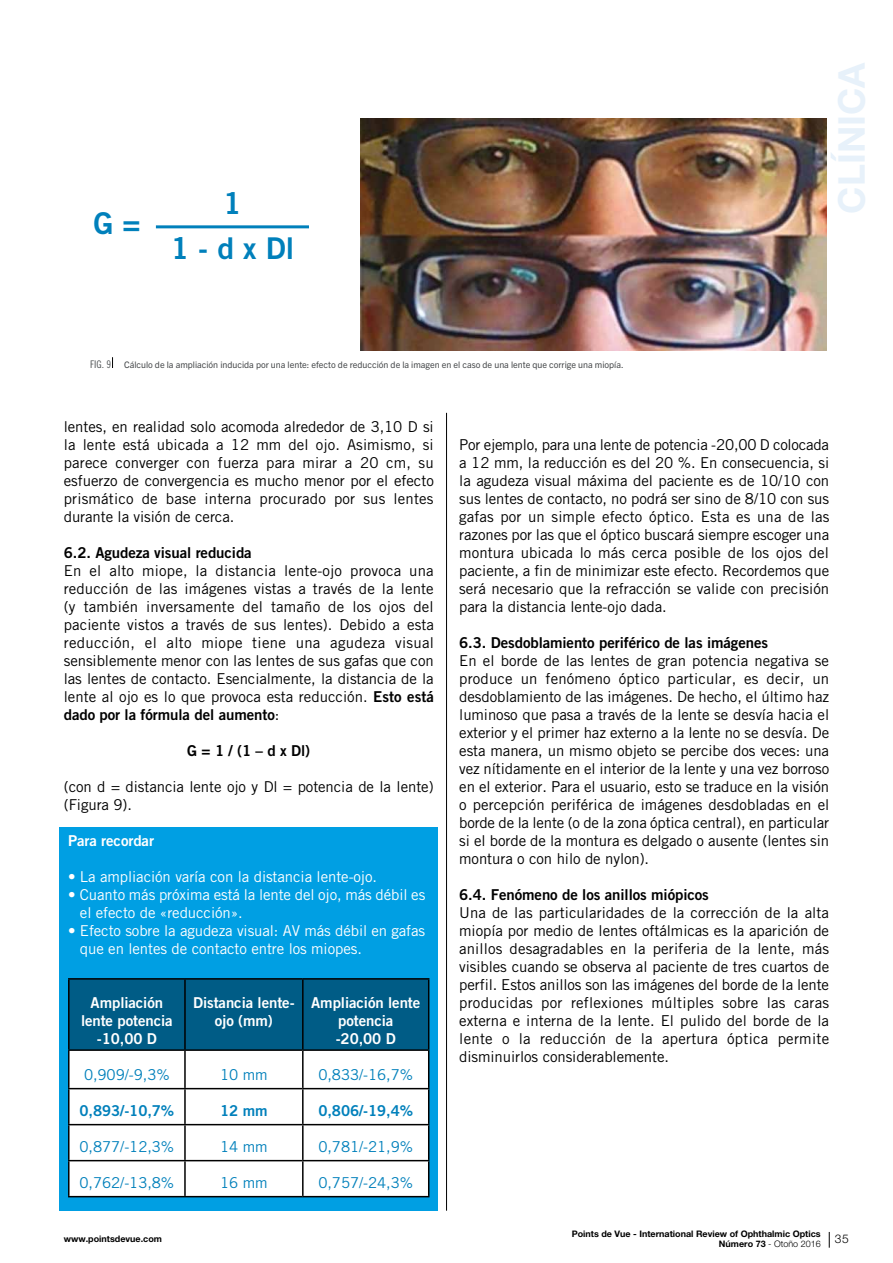
<style>
.page{position:relative;width:893px;height:1263px;background:#fff}
.page>*{position:absolute;margin:0;border:0;box-sizing:border-box;transform-origin:0 0}
.t1{font:700 36.9px "Helvetica Neue LT Std";color:#e7f1fa}
.t2{font:30px/45px "Trade Gothic LT Std Bd 2";color:#0080bb;text-align:center}
.t3{font:15px/18px "Trade Gothic LT Std";letter-spacing:-.005em;color:#000;text-align:justify}
.t4{font:15px/18px "Trade Gothic LT Std";letter-spacing:-.005em;color:#fff}
.t5{font:15px "Trade Gothic LT Std Bd 2";letter-spacing:-.005em;color:#000}
.t6{font:15px/18px "Trade Gothic LT Std Bd 2";letter-spacing:-.005em;color:#fff;text-align:center}
.t7{font:15px "Trade Gothic LT Std";letter-spacing:-.005em;color:#0080bb}
.t8{font:15px "Trade Gothic LT Std Bd 2";letter-spacing:-.005em;color:#0080bb}
.t9{font:300 12px "Helvetica Neue LT Std";color:#000}
.t10{font:9px "Trade Gothic Next LT Pro";color:#444749}
.t11{font:700 9px/10.8px "Helvetica Neue LT Std";color:#000;text-align:right}
.s1{font-family:"Trade Gothic LT Std Cn 18";font-size:10.5px;color:#505456}
.s2{font-family:"Trade Gothic LT Std Bd 2"}
.s3{font-family:"Trade Gothic LT Std"}
.s4{font-weight:300}
</style>
<div class="page">
<svg style="left:829px;top:1232px;width:1px;height:16px"></svg>
<hr style="left:446px;top:413px;width:1px;height:798px;background:#000">
<img style="left:360px;top:118px;width:467px;height:232px">
<hr style="left:156px;top:225px;width:153px;height:3px;background:#0080bb">
<div style="left:60px;top:827px;width:378px;height:384px;background:#009fe3"></div>
<div style="left:70px;top:980px;width:358px;height:69px;background:#005c86"></div>
<div style="left:70px;top:1051px;width:358px;height:145px;background:#fff"></div>
<hr style="left:68px;top:978px;width:117px;height:2px;background:#000">
<hr style="left:68px;top:980px;width:2px;height:69px;background:#000">
<hr style="left:185px;top:978px;width:118px;height:2px;background:#000">
<hr style="left:184px;top:980px;width:2px;height:69px;background:#000">
<hr style="left:303px;top:978px;width:126px;height:2px;background:#000">
<hr style="left:302px;top:980px;width:2px;height:69px;background:#000">
<hr style="left:428px;top:980px;width:1px;height:69px;background:#000">
<hr style="left:68px;top:1049px;width:117px;height:2px;background:#000">
<hr style="left:68px;top:1051px;width:2px;height:37px;background:#000">
<hr style="left:185px;top:1049px;width:118px;height:2px;background:#000">
<hr style="left:184px;top:1051px;width:2px;height:37px;background:#000">
<hr style="left:303px;top:1049px;width:126px;height:2px;background:#000">
<hr style="left:302px;top:1051px;width:2px;height:37px;background:#000">
<hr style="left:428px;top:1051px;width:1px;height:37px;background:#000">
<hr style="left:68px;top:1088px;width:117px;height:1px;background:#000">
<hr style="left:68px;top:1089px;width:2px;height:35px;background:#000">
<hr style="left:185px;top:1088px;width:118px;height:1px;background:#000">
<hr style="left:184px;top:1089px;width:2px;height:35px;background:#000">
<hr style="left:303px;top:1088px;width:126px;height:1px;background:#000">
<hr style="left:302px;top:1089px;width:2px;height:35px;background:#000">
<hr style="left:428px;top:1089px;width:1px;height:35px;background:#000">
<hr style="left:68px;top:1124px;width:117px;height:1px;background:#000">
<hr style="left:68px;top:1125px;width:2px;height:35px;background:#000">
<hr style="left:185px;top:1124px;width:118px;height:1px;background:#000">
<hr style="left:184px;top:1125px;width:2px;height:35px;background:#000">
<hr style="left:303px;top:1124px;width:126px;height:1px;background:#000">
<hr style="left:302px;top:1125px;width:2px;height:35px;background:#000">
<hr style="left:428px;top:1125px;width:1px;height:35px;background:#000">
<hr style="left:68px;top:1160px;width:117px;height:1px;background:#000">
<hr style="left:68px;top:1161px;width:2px;height:35px;background:#000">
<hr style="left:185px;top:1160px;width:118px;height:1px;background:#000">
<hr style="left:184px;top:1161px;width:2px;height:35px;background:#000">
<hr style="left:303px;top:1160px;width:126px;height:1px;background:#000">
<hr style="left:302px;top:1161px;width:2px;height:35px;background:#000">
<hr style="left:428px;top:1161px;width:1px;height:35px;background:#000">
<hr style="left:68px;top:1196px;width:117px;height:1px;background:#000">
<hr style="left:185px;top:1196px;width:118px;height:1px;background:#000">
<hr style="left:303px;top:1196px;width:126px;height:1px;background:#000">
<h2 class="t2" style="left:94px;top:200px;width:48px">G =</h2>
<h2 class="t2" style="left:171px;top:180px;width:125px">1<br>1 - d x Dl</h2>
<p class="t10" style="left:90px;top:358px;width:535px"><span class="s1">FIG. 9</span> Cálculo de la ampliación inducida por una lente: efecto de reducción de la imagen en el caso de una lente que corrige una miopía.</p>
<h1 class="t1" style="left:829px;top:213px;width:153px;rotate:-90deg">CLÍNICA</h1>
<p class="t3" style="left:64px;top:417px;width:372px">lentes, en realidad solo acomoda alrededor de 3,10 D si la lente está ubicada a 12 mm del ojo. Asimismo, si parece converger con fuerza para mirar a 20 cm, su esfuerzo de convergencia es mucho menor por el efecto prismático de base interna procurado por sus lentes durante la visión de cerca.</p>
<p class="t5" style="left:64px;top:543px;width:189px">6.2. Agudeza visual reducida</p>
<p class="t3" style="left:64px;top:561px;width:372px">En el alto miope, la distancia lente-ojo provoca una reducción de las imágenes vistas a través de la lente (y también inversamente del tamaño de los ojos del paciente vistos a través de sus lentes). Debido a esta reducción, el alto miope tiene una agudeza visual sensiblemente menor con las lentes de sus gafas que con las lentes de contacto. Esencialmente, la distancia de la lente al ojo es lo que provoca esta reducción. <span class="s2">Esto está</span></p>
<p class="t5" style="left:64px;top:705px;width:217px">dado por la fórmula del aumento<span class="s3">:</span></p>
<p class="t5" style="left:187px;top:741px;width:125px">G = 1 / (1 – d x Dl)</p>
<p class="t3" style="left:64px;top:777px;width:371px">(con d = distancia lente ojo y Dl = potencia de la lente) (Figura 9).</p>
<p class="t6" style="left:68px;top:831px;width:87px">Para recordar</p>
<p class="t4" style="left:68px;top:867px;width:310px">• La ampliación varía con la distancia lente-ojo.</p>
<p class="t4" style="left:80px;top:885px;width:347px;text-indent:-12px">• Cuanto más próxima está la lente del ojo, más débil es el efecto de «reducción».</p>
<p class="t4" style="left:80px;top:921px;width:347px;text-indent:-12px">• Efecto sobre la agudeza visual: AV más débil en gafas que en lentes de contacto entre los miopes.</p>
<p class="t6" style="left:81px;top:993px;width:93px">Ampliación lente potencia -10,00 D</p>
<p class="t6" style="left:193px;top:993px;width:103px">Distancia lente&shy;ojo (mm)</p>
<p class="t6" style="left:311px;top:993px;width:111px">Ampliación lente potencia<br>-20,00 D</p>
<p class="t7" style="left:84px;top:1066px;width:87px">0,909/-9,3%</p>
<p class="t7" style="left:220px;top:1066px;width:49px">10 mm</p>
<p class="t7" style="left:318px;top:1066px;width:96px">0,833/-16,7%</p>
<p class="t8" style="left:79px;top:1101px;width:96px">0,893/-10,7%</p>
<p class="t8" style="left:220px;top:1101px;width:49px">12 mm</p>
<p class="t8" style="left:318px;top:1101px;width:96px">0,806/-19,4%</p>
<p class="t7" style="left:79px;top:1138px;width:96px">0,877/-12,3%</p>
<p class="t7" style="left:220px;top:1138px;width:49px">14 mm</p>
<p class="t7" style="left:318px;top:1138px;width:96px">0,781/-21,9%</p>
<p class="t7" style="left:79px;top:1174px;width:96px">0,762/-13,8%</p>
<p class="t7" style="left:220px;top:1174px;width:49px">16 mm</p>
<p class="t7" style="left:318px;top:1174px;width:96px">0,757/-24,3%</p>
<p class="t3" style="left:459px;top:435px;width:372px">Por ejemplo, para una lente de potencia -20,00 D colocada a 12 mm, la reducción es del 20 %. En consecuencia, si la agudeza visual máxima del paciente es de 10/10 con sus lentes de contacto, no podrá ser sino de 8/10 con sus gafas por un simple efecto óptico. Esta es una de las razones por las que el óptico buscará siempre escoger una montura ubicada lo más cerca posible de los ojos del paciente, a fin de minimizar este efecto. Recordemos que será necesario que la refracción se valide con precisión para la distancia lente-ojo dada.</p>
<p class="t5" style="left:459px;top:633px;width:310px">6.3. Desdoblamiento periférico de las imágenes</p>
<p class="t3" style="left:459px;top:651px;width:372px">En el borde de las lentes de gran potencia negativa se produce un fenómeno óptico particular, es decir, un desdoblamiento de las imágenes. De hecho, el último haz luminoso que pasa a través de la lente se desvía hacia el exterior y el primer haz externo a la lente no se desvía. De esta manera, un mismo objeto se percibe dos veces: una vez nítidamente en el interior de la lente y una vez borroso en el exterior. Para el usuario, esto se traduce en la visión o percepción periférica de imágenes desdobladas en el borde de la lente (o de la zona óptica central), en particular si el borde de la montura es delgado o ausente (lentes sin montura o con hilo de nylon).</p>
<p class="t5" style="left:459px;top:885px;width:251px">6.4. Fenómeno de los anillos miópicos</p>
<p class="t3" style="left:459px;top:903px;width:371px">Una de las particularidades de la corrección de la alta miopía por medio de lentes oftálmicas es la aparición de anillos desagradables en la periferia de la lente, más visibles cuando se observa al paciente de tres cuartos de perfil. Estos anillos son las imágenes del borde de la lente producidas por reflexiones múltiples sobre las caras externa e interna de la lente. El pulido del borde de la lente o la reducción de la apertura óptica permite disminuirlos considerablemente.</p>
<p class="t11" style="left:572px;top:1228px;width:250px">Points de Vue - International Review of Ophthalmic Optics<br>Número 73 <span class="s4">- Otoño 2016</span></p>
<p class="t11" style="left:64px;top:1233px;width:100px">www.pointsdevue.com</p>
<p class="t9" style="left:835px;top:1231px;width:15px">35</p>
</div>
